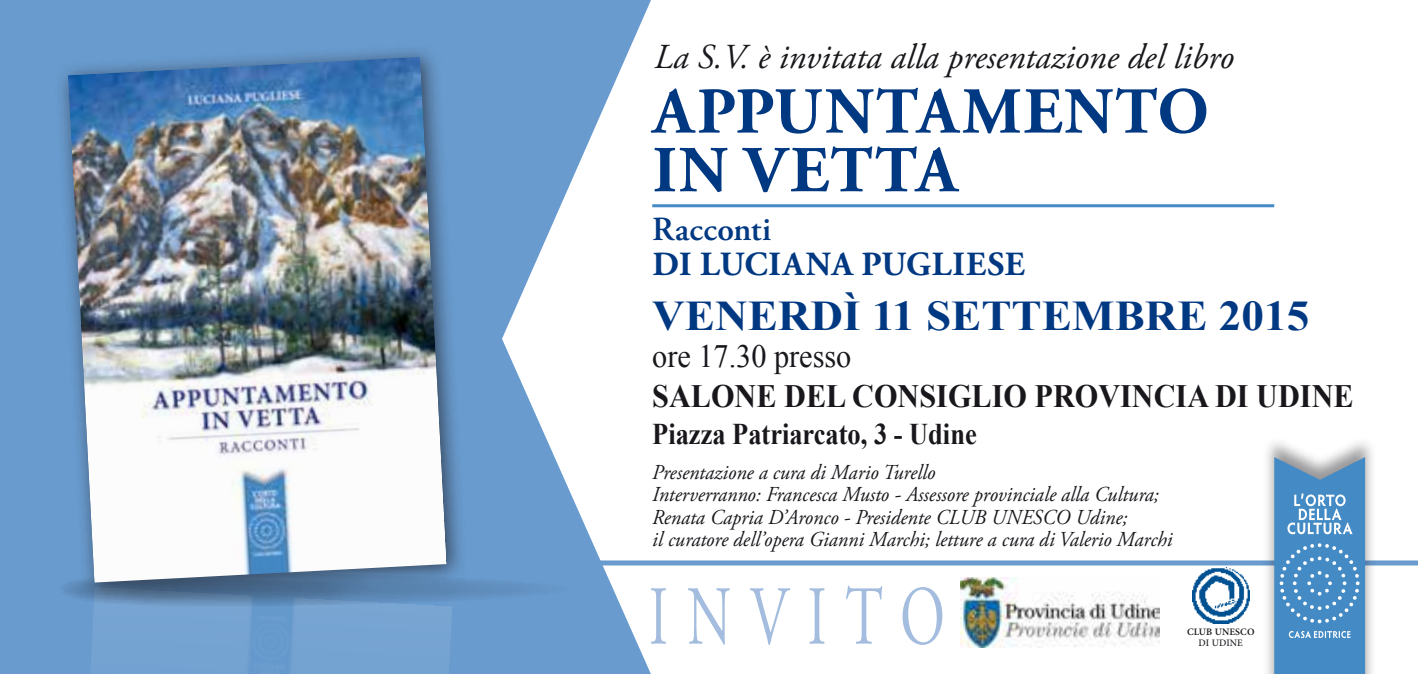
<style>
.page{position:relative;width:1418px;height:674px;background:#fff}
.page>*{position:absolute;margin:0;border:0;box-sizing:border-box;transform-origin:0 0}
.t1{font:83.5px "Adobe Garamond Pro";letter-spacing:.335em;color:#a4bddf;scale:.68 1}
.t2{font:700 65.25px/58.5px "Adobe Garamond Pro";letter-spacing:.03em;color:#003882}
.t3{font:700 42.25px "Times New Roman";color:#003882;scale:1.07 1}
.t4{font:italic 35px "Adobe Garamond Pro";color:#1a171c}
.t5{font:700 33.75px "Adobe Garamond Pro";letter-spacing:.02em;color:#003882}
.t6{font:600 33.75px "Adobe Garamond Pro";letter-spacing:.01em;color:#003882}
.t7{font:700 32.5px "Times New Roman";color:#1a171c;scale:.93 1}
.t8{font:32.5px "Times New Roman";color:#1a171c;scale:.93 1}
.t9{font:700 30px "Times New Roman";color:#1a171c;scale:.88 1}
.t10{font:italic 21.25px/22.5px "Adobe Garamond Pro";color:#1a171c;scale:.96 1}
.t11{font:600 10px "Minion Pro";letter-spacing:.01em;color:#1a171c}
.t12{font:500 10px "Minion Pro";letter-spacing:.01em;color:#1a171c}
</style>
<div class="page">
<svg style="left:0;top:0;width:668px;height:673px;fill:#699bce"></svg>
<img style="left:90px;top:606px;width:362px;height:67px">
<svg style="left:60px;top:572px;width:514px;height:34px;background:#6898c9"></svg>
<div style="left:54px;top:43px;width:414px;height:560px;background:#1a171c;opacity:.65"></div>
<img style="left:68px;top:57px;width:378px;height:525px">
<div style="left:561px;top:560px;width:856px;height:5px;background:#699bce"></div>
<hr style="left:652px;top:204px;width:622px;height:3px;background:#448bc5">
<div style="left:1261px;top:435px;width:116px;height:238px;background:#1a171c;opacity:.45"></div>
<svg style="left:1274px;top:457px;width:90px;height:216px;background:#5996c9"></svg>
<img style="left:1192px;top:567px;width:57px;height:56px">
<img style="left:960px;top:577px;width:199px;height:69px">
<h3 class="t4" style="left:654px;top:36px;width:581px">La S.V. è invitata alla presentazione del libro</h3>
<h2 class="t2" style="left:652px;top:84px;width:557px">APPUNTAMENTO<br>IN VETTA</h2>
<h3 class="t6" style="left:652px;top:210px;width:120px">Racconti</h3>
<h3 class="t5" style="left:652px;top:245px;width:374px">DI LUCIANA PUGLIESE</h3>
<h3 class="t3" style="left:652px;top:286px;width:615px">VENERDÌ 11 SETTEMBRE 2015</h3>
<h3 class="t8" style="left:652px;top:334px;width:215px">ore 17.30 presso</h3>
<h3 class="t7" style="left:652px;top:374px;width:755px">SALONE DEL CONSIGLIO PROVINCIA DI UDINE</h3>
<h3 class="t9" style="left:652px;top:412px;width:370px">Piazza Patriarcato, 3 - Udine</h3>
<p class="t10" style="left:652px;top:461px;width:543px">Presentazione a cura di Mario Turello<br>Interverranno: Francesca Musto - Assessore provinciale alla Cultura; Renata Capria D’Aronco - Presidente CLUB UNESCO Udine;<br>il curatore dell’opera Gianni Marchi; letture a cura di Valerio Marchi</p>
<h1 class="t1" style="left:649px;top:566px;width:437px">INVITO</h1>
<p class="t11" style="left:1186px;top:625px;width:69px">CLUB UNESCO</p>
<p class="t12" style="left:1198px;top:637px;width:46px">DI UDINE</p>
</div>
